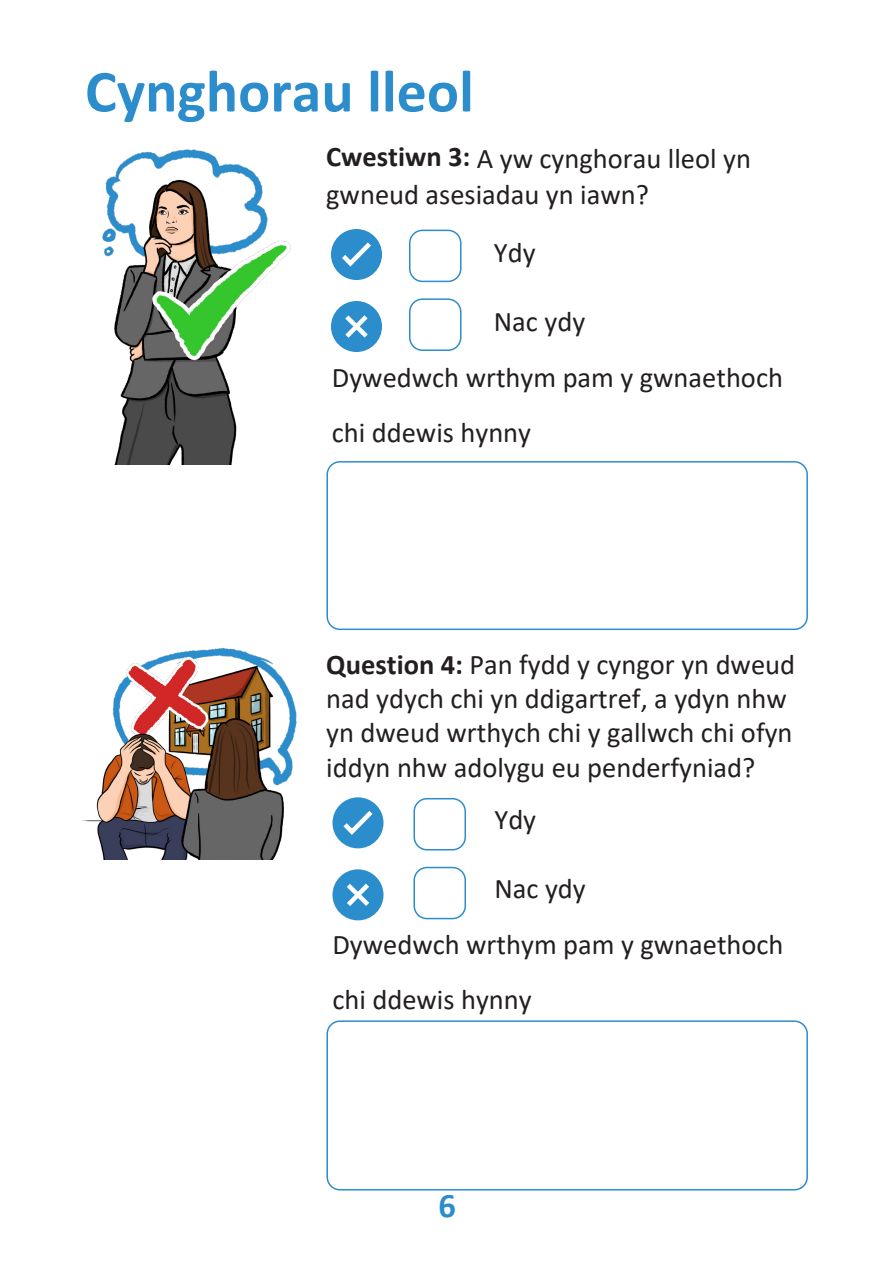
<style>
.page{position:relative;width:893px;height:1263px;background:#fff}
.page>*{position:absolute;margin:0;border:0;box-sizing:border-box;transform-origin:0 0}
.t1{font:700 60px "Calibri";color:#2c8dcd}
.t2{font:700 34.5px "Calibri";color:#2c8dcd}
.t3{font:28.5px/55.3px "Calibri";color:#231f20}
.s1{font-weight:700}
</style>
<div class="page">
<img style="left:102px;top:149px;width:189px;height:316px">
<div style="left:331px;top:229px;width:51px;height:51px;background:#2c8dcd;border-radius:50%"></div>
<svg style="left:342px;top:242px;width:29px;height:25px"></svg>
<div style="left:409px;top:230px;width:52px;height:52px;border:2px solid #2c8dcd;border-radius:13px"></div>
<div style="left:331px;top:301px;width:51px;height:51px;background:#2c8dcd;border-radius:50%"></div>
<svg style="left:345px;top:315px;width:23px;height:23px"></svg>
<div style="left:409px;top:298px;width:52px;height:53px;border:2px solid #2c8dcd;border-radius:13px"></div>
<div style="left:326px;top:461px;width:482px;height:169px;border:2px solid #2c8dcd;border-radius:13px"></div>
<img style="left:82px;top:647px;width:215px;height:212px">
<div style="left:332px;top:797px;width:51px;height:51px;background:#2c8dcd;border-radius:50%"></div>
<svg style="left:343px;top:811px;width:30px;height:24px"></svg>
<div style="left:413px;top:798px;width:53px;height:52px;border:2px solid #2c8dcd;border-radius:13px"></div>
<div style="left:332px;top:869px;width:51px;height:51px;background:#2c8dcd;border-radius:50%"></div>
<svg style="left:347px;top:883px;width:23px;height:23px"></svg>
<div style="left:413px;top:867px;width:53px;height:52px;border:2px solid #2c8dcd;border-radius:13px"></div>
<div style="left:326px;top:1020px;width:482px;height:170px;border:2px solid #2c8dcd;border-radius:13px"></div>
<p class="t1" style="left:85px;top:49px;width:390px">Cynghorau lleol</p>
<p class="t3" style="left:326px;top:140px;width:426px;line-height:36.2px"><span class="s1">Cwestiwn 3</span><span class="s1">:</span> A yw cynghorau lleol yn gwneud asesiadau yn iawn?</p>
<p class="t3" style="left:494px;top:224px;width:43px">Ydy</p>
<p class="t3" style="left:332px;top:293px;width:453px;text-indent:162px">Nac ydy<br>Dywedwch wrthym pam y gwnaethoch chi ddewis hynny</p>
<p class="t3" style="left:326px;top:647px;width:470px;line-height:34.2px"><span class="s1">Question 4:</span> Pan fydd y cyngor yn dweud nad ydych chi yn ddigartref, a ydyn nhw yn dweud wrthych chi y gallwch chi ofyn iddyn nhw adolygu eu penderfyniad?</p>
<p class="t3" style="left:494px;top:791px;width:43px">Ydy</p>
<p class="t3" style="left:332px;top:860px;width:453px;text-indent:162px">Nac ydy<br>Dywedwch wrthym pam y gwnaethoch chi ddewis hynny</p>
<p class="t2" style="left:439px;top:1181px;width:19px">6</p>
</div>
